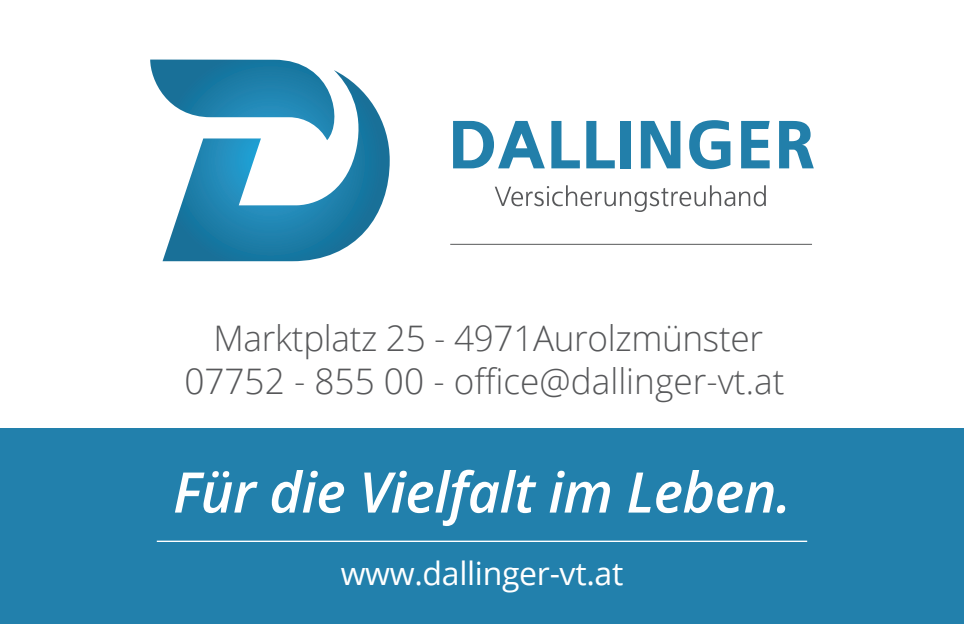
<style>
.page{position:relative;width:964px;height:624px;background:#fff}
.page>*{position:absolute;margin:0;border:0;box-sizing:border-box;transform-origin:0 0}
.t1{font:italic 600 56px "Open Sans";letter-spacing:-.01em;color:#fff}
.t2{font:300 35.2px/42.4px "Open Sans";letter-spacing:-.01em;color:#57585a;text-align:center}
.t3{font:32px "Open Sans";letter-spacing:-.01em;color:#fff}
</style>
<div class="page">
<div style="left:0;top:429px;width:964px;height:195px;background:#2280ac"></div>
<svg style="left:150px;top:60px;width:240px;height:201px"></svg>
<svg style="left:453px;top:121px;width:92px;height:47px"></svg>
<svg style="left:551px;top:121px;width:29px;height:47px"></svg>
<svg style="left:586px;top:121px;width:29px;height:47px"></svg>
<div style="left:620px;top:121px;width:10px;height:47px;background:#227faa"></div>
<svg style="left:641px;top:121px;width:39px;height:47px"></svg>
<svg style="left:689px;top:120px;width:41px;height:49px"></svg>
<svg style="left:741px;top:121px;width:28px;height:47px"></svg>
<svg style="left:779px;top:121px;width:35px;height:47px"></svg>
<svg style="left:495px;top:185px;width:271px;height:27px"></svg>
<hr style="left:450px;top:244px;width:362px;height:1px;background:#57585a">
<hr style="left:157px;top:540px;width:650px;height:2px;background:#fff">
<p class="t2" style="left:184px;top:316px;width:602px">Marktplatz 25 - 4971Aurolzmünster<br>07752 - 855 00 - office@dallinger-vt.at</p>
<h1 class="t1" style="left:173px;top:454px;width:620px">Für die Vielfalt im Leben.</h1>
<p class="t3" style="left:341px;top:551px;width:284px">www.dallinger-vt.at</p>
</div>
